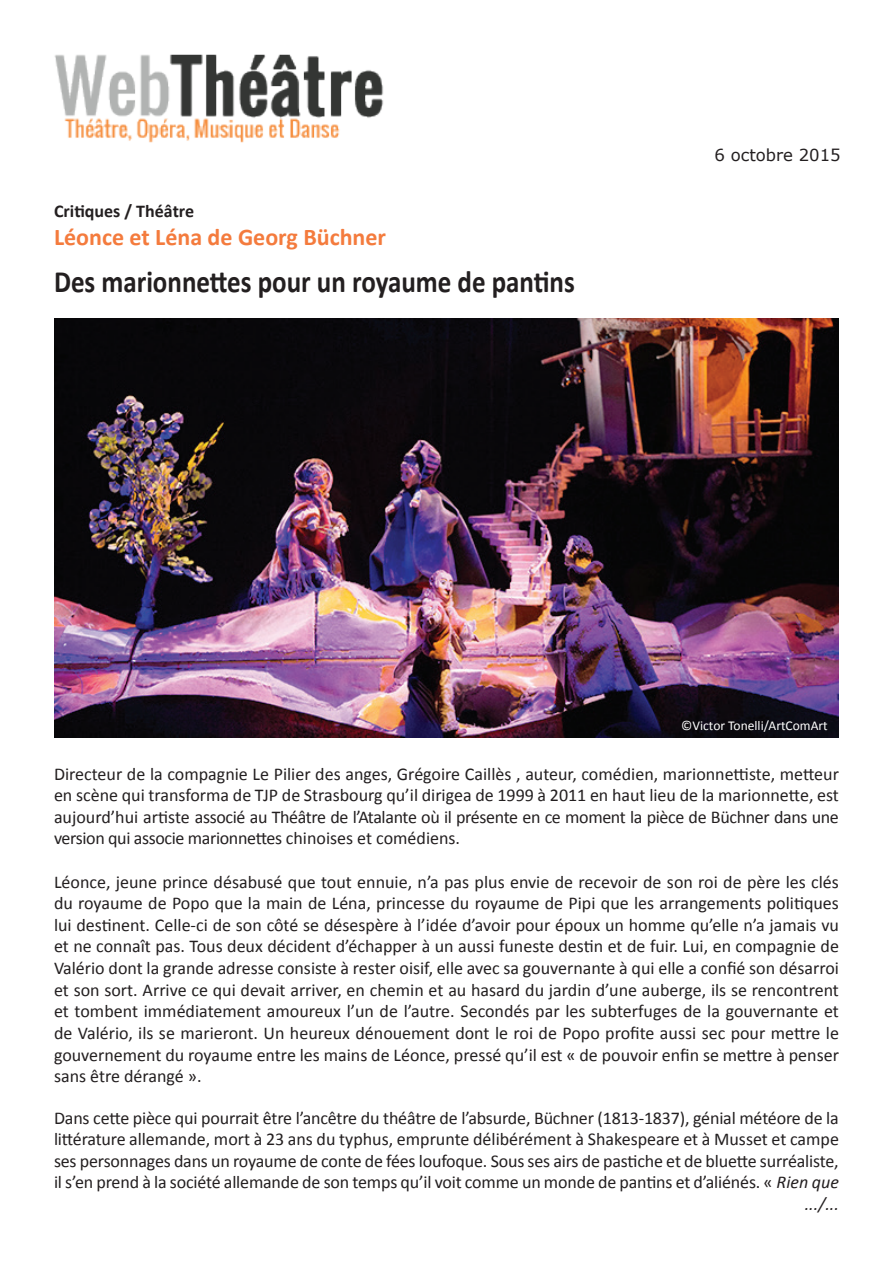
<style>
.page{position:relative;width:893px;height:1263px;background:#fff}
.page>*{position:absolute;margin:0;border:0;box-sizing:border-box;transform-origin:0 0}
.t1{font:700 31.05px "Calibri";color:#231f20;scale:.87 1}
.t2{font:700 24px "Calibri";color:#f47b3d}
.t3{font:18px/21.6px "Calibri";letter-spacing:-.01em;color:#231f20;text-align:justify}
.t4{font:700 18px "Calibri";color:#231f20}
.t5{font:16.5px "Verdana";color:#231f20}
.t6{font:13.5px "Calibri";color:#fff}
.s1{font-style:italic}
</style>
<div class="page">
<img style="left:54px;top:54px;width:330px;height:89px">
<img style="left:54px;top:319px;width:785px;height:419px">
<p class="t4" style="left:54px;top:199px;width:142px">Critiques / Théâtre</p>
<h2 class="t2" style="left:54px;top:222px;width:334px">Léonce et Léna de Georg Büchner</h2>
<h1 class="t1" style="left:54px;top:262px;width:600px">Des marionnettes pour un royaume de pantins</h1>
<p class="t5" style="left:714px;top:144px;width:128px">6 octobre 2015</p>
<p class="t6" style="left:681px;top:717px;width:148px">©Victor Tonelli/ArtComArt</p>
<p class="t3" style="left:54px;top:763px;width:786px">Directeur de la compagnie Le Pilier des anges, Grégoire Caillès , auteur, comédien, marionnettiste, metteur en scène qui transforma de TJP de Strasbourg qu’il dirigea de 1999 à 2011 en haut lieu de la marionnette, est aujourd’hui artiste associé au Théâtre de l’Atalante où il présente en ce moment la pièce de Büchner dans une version qui associe marionnettes chinoises et comédiens.</p>
<p class="t3" style="left:54px;top:871px;width:786px">Léonce, jeune prince désabusé que tout ennuie, n’a pas plus envie de recevoir de son roi de père les clés du royaume de Popo que la main de Léna, princesse du royaume de Pipi que les arrangements politiques lui destinent. Celle-ci de son côté se désespère à l’idée d’avoir pour époux un homme qu’elle n’a jamais vu et ne connaît pas. Tous deux décident d’échapper à un aussi funeste destin et de fuir. Lui, en compagnie de Valério dont la grande adresse consiste à rester oisif, elle avec sa gouvernante à qui elle a confié son désarroi et son sort. Arrive ce qui devait arriver, en chemin et au hasard du jardin d’une auberge, ils se rencontrent et tombent immédiatement amoureux l’un de l’autre. Secondés par les subterfuges de la gouvernante et de Valério, ils se marieront. Un heureux dénouement dont le roi de Popo profite aussi sec pour mettre le gouvernement du royaume entre les mains de Léonce, pressé qu’il est « de pouvoir enfin se mettre à penser sans être dérangé ».</p>
<p class="t3" style="left:54px;top:1107px;width:786px;text-align:right">Dans cette pièce qui pourrait être l’ancêtre du théâtre de l’absurde, Büchner (1813-1837), génial météore de la littérature allemande, mort à 23 ans du typhus, emprunte délibérément à Shakespeare et à Musset et campe ses personnages dans un royaume de conte de fées loufoque. Sous ses airs de pastiche et de bluette surréaliste, il s’en prend à la société allemande de son temps qu’il voit comme un monde de pantins et d’aliénés. « <span class="s1">Rien que .../...</span></p>
</div>
